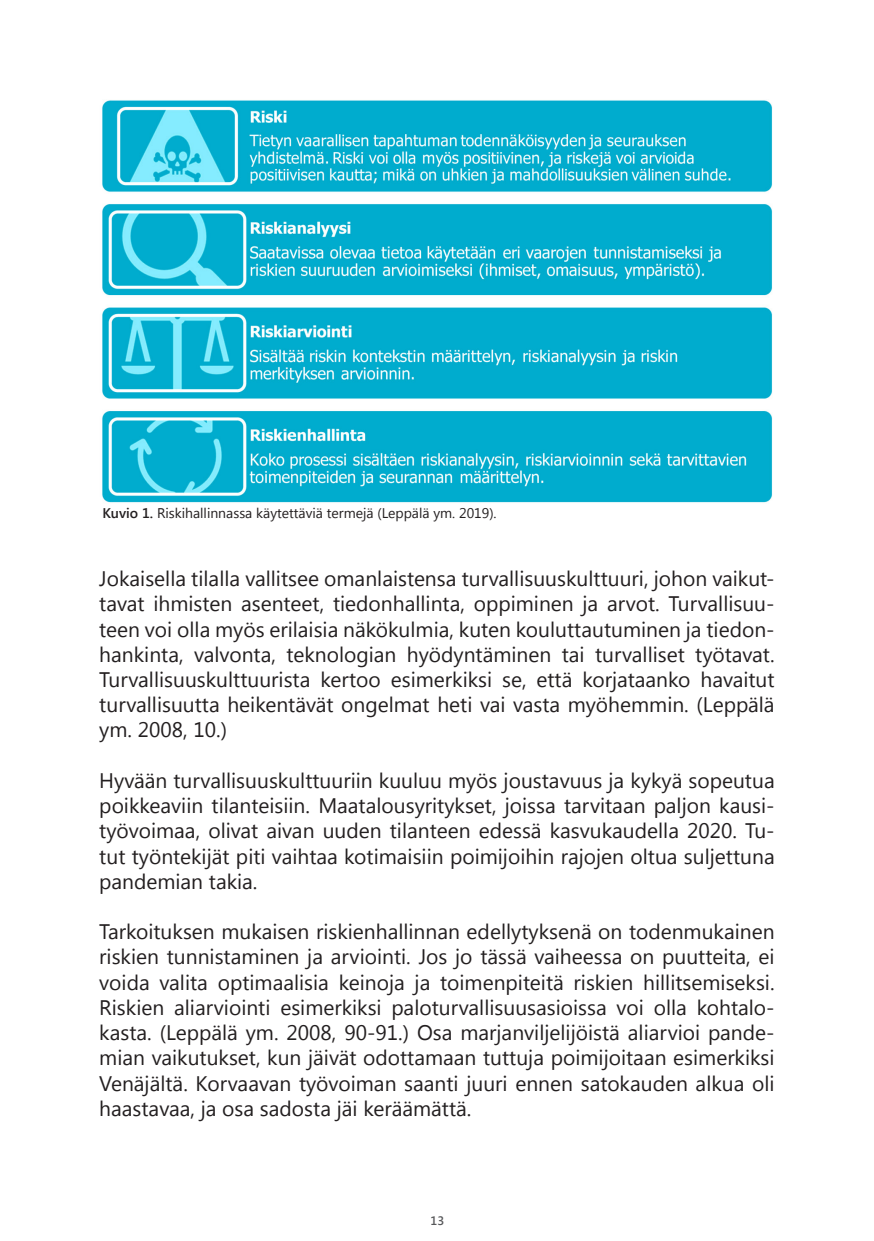
<style>
.page{position:relative;width:874px;height:1241px;background:#fff}
.page>*{position:absolute;margin:0;border:0;box-sizing:border-box;transform-origin:0 0}
.Leipä{font:21px/25.2px "Segoe UI";color:#231f20;text-align:justify}
.kuvat{font:14px "Segoe UI";color:#231f20}
.t1{font:600 12.25px "Segoe UI";color:#57585a}
.s1{font-weight:600}
</style>
<div class="page">
<img style="left:102px;top:100px;width:671px;height:403px">
<p class="kuvat" style="left:102px;top:503px;width:395px"><span class="s1">Kuvio 1.</span> Riskihallinnassa käytettäviä termejä (Leppälä ym. 2019).</p>
<p class="Leipä" style="left:99px;top:565px;width:676px">Jokaisella tilalla vallitsee omanlaistensa turvallisuuskulttuuri, johon vaikut&shy;tavat ihmisten asenteet, tiedonhallinta, oppiminen ja arvot. Turvallisuu&shy;teen voi olla myös erilaisia näkökulmia, kuten kouluttautuminen ja tiedon&shy;hankinta, valvonta, teknologian hyödyntäminen tai turvalliset työtavat.<br>Turvallisuuskulttuurista kertoo esimerkiksi se, että korjataanko havaitut turvallisuutta heikentävät ongelmat heti vai vasta myöhemmin. (Leppälä ym. 2008, 10.)</p>
<p class="Leipä" style="left:99px;top:766px;width:676px">Hyvään turvallisuuskulttuuriin kuuluu myös joustavuus ja kykyä sopeutua poikkeaviin tilanteisiin. Maatalousyritykset, joissa tarvitaan paljon kausi&shy;työvoimaa, olivat aivan uuden tilanteen edessä kasvukaudella 2020. Tu&shy;tut työntekijät piti vaihtaa kotimaisiin poimijoihin rajojen oltua suljettuna pandemian takia.</p>
<p class="Leipä" style="left:99px;top:918px;width:676px">Tarkoituksen mukaisen riskienhallinnan edellytyksenä on todenmukainen riskien tunnistaminen ja arviointi. Jos jo tässä vaiheessa on puutteita, ei voida valita optimaalisia keinoja ja toimenpiteitä riskien hillitsemiseksi.<br>Riskien aliarviointi esimerkiksi paloturvallisuusasioissa voi olla kohtalo&shy;kasta. (Leppälä ym. 2008, 90-91.) Osa marjanviljelijöistä aliarvioi pande&shy;mian vaikutukset, kun jäivät odottamaan tuttuja poimijoitaan esimerkiksi Venäjältä. Korvaavan työvoiman saanti juuri ennen satokauden alkua oli haastavaa, ja osa sadosta jäi keräämättä.</p>
<p class="t1" style="left:430px;top:1211px;width:15px">13</p>
</div>
